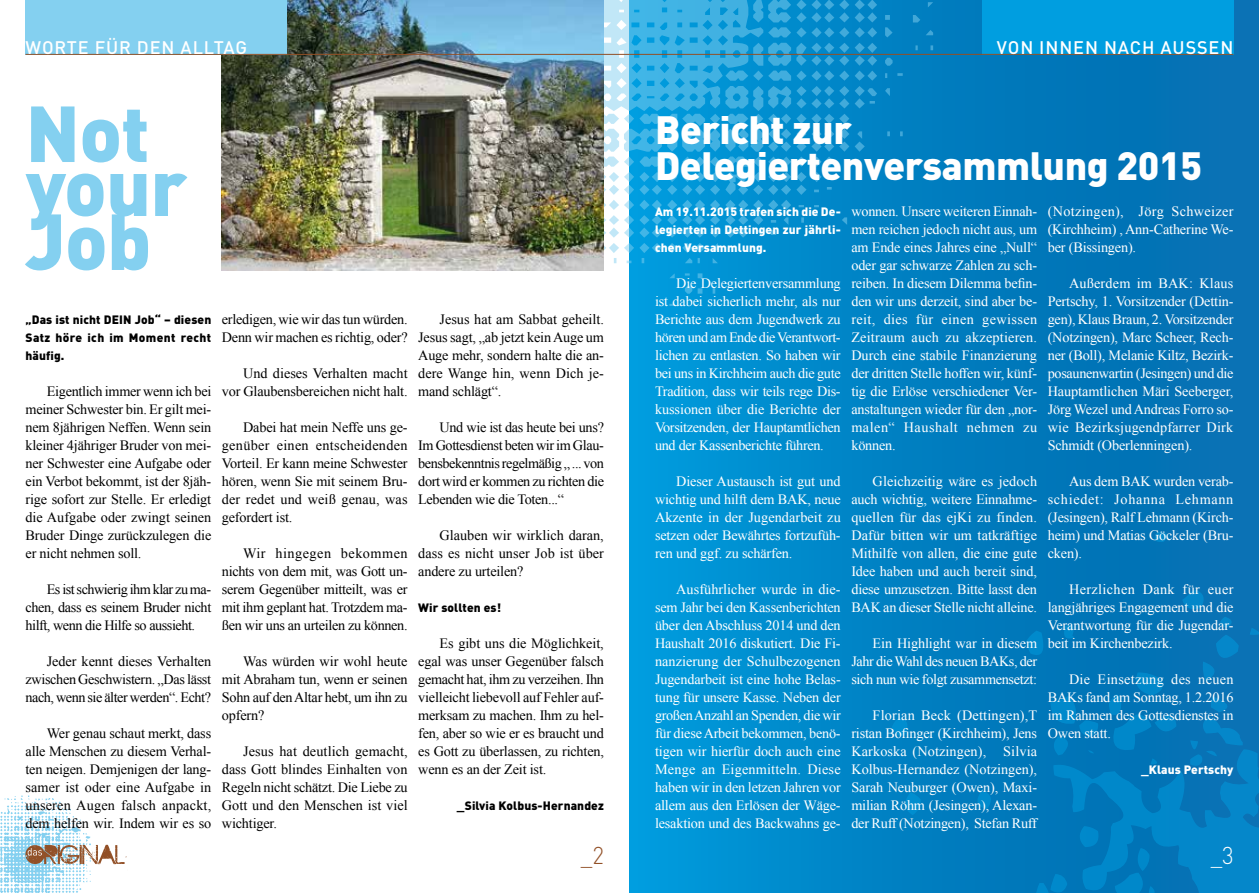
<style>
.page{position:relative;width:1259px;height:893px;background:#fff}
.page>*{position:absolute;margin:0;border:0;box-sizing:border-box;transform-origin:0 0}
.t1{font:900 78px "DINOT";letter-spacing:-.01em;color:#84d0f0}
.t2{font:900 39px/36px "DINOT";letter-spacing:-.01em;color:#fff}
.t3{font:300 24px "DINOT";color:#fff;scale:.94 1}
.t4{font:300 24px "DINOT";color:#925027;scale:.94 1}
.t5{font:500 18px "DINOT";letter-spacing:.05em;color:#fff}
.t6{font:14.25px/18px "Times New Roman";letter-spacing:-.015em;color:#fff;text-align:justify}
.t7{font:14.25px/18px "Times New Roman";letter-spacing:-.015em;color:#000;text-align:justify}
.t8{font:900 12px/18px "DINOT";letter-spacing:.01em;color:#000;text-align:justify}
.t9{font:900 12px/18px "DINOT";letter-spacing:.01em;color:#fff;text-align:justify}
</style>
<div class="page">
<div style="left:629px;top:0;width:630px;height:893px;background:linear-gradient(to right,#0097d9,#056aad)"></div>
<svg style="left:383px;top:0;width:550px;height:306px;background:#30a2d7"></svg>
<img style="left:222px;top:0;width:382px;height:270px">
<svg style="left:0;top:796px;width:127px;height:97px"></svg>
<svg style="left:891px;top:532px;width:368px;height:361px;background:#0179bb"></svg>
<div style="left:982px;top:0;width:251px;height:54px;background:#009ee0"></div>
<hr style="left:629px;top:54px;width:604px;height:1px;background:#925027">
<div style="left:26px;top:0;width:261px;height:54px;background:#84d0f0"></div>
<hr style="left:26px;top:54px;width:603px;height:1px;background:#925027">
<p class="t5" style="left:26px;top:36px;width:223px">WORTE FÜR DEN ALLTAG</p>
<p class="t5" style="left:997px;top:36px;width:238px">VON INNEN NACH AUSSEN</p>
<h1 class="t1" style="left:26px;top:82px;width:126px">Not</h1>
<h1 class="t1" style="left:26px;top:136px;width:163px">your</h1>
<h1 class="t1" style="left:26px;top:190px;width:127px">Job</h1>
<p class="t8" style="left:26px;top:310px;width:187px">„Das ist nicht DEIN Job“ – diesen Satz höre ich im Moment recht häufig.</p>
<p class="t7" style="left:26px;top:382px;width:187px;text-indent:21px">Eigentlich immer wenn ich bei meiner Schwester bin. Er gilt mei&shy;nem 8jährigen Neffen. Wenn sein kleiner 4jähriger Bruder von mei&shy;ner Schwester eine Aufgabe oder ein Verbot bekommt, ist der 8jäh&shy;rige sofort zur Stelle. Er erledigt die Aufgabe oder zwingt seinen Bruder Dinge zurückzulegen die er nicht nehmen soll.</p>
<p class="t7" style="left:26px;top:580px;width:187px;text-indent:21px">Es ist schwierig ihm klar zu ma&shy;chen, dass es seinem Bruder nicht hilft, wenn die Hilfe so aussieht.</p>
<p class="t7" style="left:26px;top:652px;width:187px;text-indent:21px">Jeder kennt dieses Verhalten zwischen Geschwistern. „Das lässt nach, wenn sie älter werden“. Echt?</p>
<p class="t7" style="left:26px;top:724px;width:187px;text-indent:21px">Wer genau schaut merkt, dass alle Menschen zu diesem Verhal&shy;ten neigen. Demjenigen der lang&shy;samer ist oder eine Aufgabe in unseren Augen falsch anpackt, dem helfen wir. Indem wir es so</p>
<p class="t7" style="left:222px;top:310px;width:187px">erledigen, wie wir das tun würden.<br>Denn wir machen es richtig, oder?</p>
<p class="t7" style="left:222px;top:364px;width:187px;text-align:right">Und dieses Verhalten macht vor Glaubensbereichen nicht halt.</p>
<p class="t7" style="left:222px;top:418px;width:187px;text-indent:21px">Dabei hat mein Neffe uns ge&shy;genüber einen entscheidenden Vorteil. Er kann meine Schwester hören, wenn Sie mit seinem Bru&shy;der redet und weiß genau, was gefordert ist.</p>
<p class="t7" style="left:222px;top:544px;width:187px;text-indent:21px">Wir hingegen bekommen nichts von dem mit, was Gott un&shy;serem Gegenüber mitteilt, was er mit ihm geplant hat. Trotzdem ma&shy;ßen wir uns an urteilen zu können.</p>
<p class="t7" style="left:222px;top:652px;width:187px;text-indent:21px">Was würden wir wohl heute mit Abraham tun, wenn er seinen Sohn auf den Altar hebt, um ihn zu opfern?</p>
<p class="t7" style="left:222px;top:742px;width:187px;text-indent:21px">Jesus hat deutlich gemacht, dass Gott blindes Einhalten von Regeln nicht schätzt. Die Liebe zu Gott und den Menschen ist viel wichtiger.</p>
<p class="t7" style="left:418px;top:310px;width:187px;text-indent:21px">Jesus hat am Sabbat geheilt.<br>Jesus sagt, „ab jetzt kein Auge um Auge mehr, sondern halte die an&shy;dere Wange hin, wenn Dich je&shy;mand schlägt“.</p>
<p class="t7" style="left:418px;top:418px;width:187px;text-indent:21px">Und wie ist das heute bei uns?<br>Im Gottesdienst beten wir im Glau&shy;bensbekenntnis regelmäßig „ ... von dort wird er kommen zu richten die Lebenden wie die Toten...“</p>
<p class="t7" style="left:418px;top:526px;width:187px;text-indent:21px">Glauben wir wirklich daran, dass es nicht unser Job ist über andere zu urteilen?</p>
<p class="t8" style="left:418px;top:598px;width:84px">Wir sollten es!</p>
<p class="t7" style="left:418px;top:634px;width:187px;text-indent:21px">Es gibt uns die Möglichkeit, egal was unser Gegenüber falsch gemacht hat, ihm zu verzeihen. Ihn vielleicht liebevoll auf Fehler auf&shy;merksam zu machen. Ihm zu hel&shy;fen, aber so wie er es braucht und es Gott zu überlassen, zu richten, wenn es an der Zeit ist.</p>
<p class="t8" style="left:457px;top:796px;width:148px">_Silvia Kolbus-Hernandez</p>
<h3 class="t4" style="left:581px;top:841px;width:26px">_2</h3>
<h2 class="t2" style="left:655px;top:111px;width:548px">Bericht zur<br>Delegiertenversammlung 2015</h2>
<p class="t6" style="left:1047px;top:202px;width:187px">(Notzingen), Jörg Schweizer (Kirchheim) , Ann-Catherine We&shy;ber (Bissingen).</p>
<p class="t6" style="left:1047px;top:274px;width:187px;text-indent:21px">Außerdem im BAK: Klaus Pertschy, 1. Vorsitzender (Dettin&shy;gen), Klaus Braun, 2. Vorsitzender (Notzingen), Marc Scheer, Rech&shy;ner (Boll), Melanie Kiltz, Bezirk&shy;posaunenwartin (Jesingen) und die Hauptamtlichen Märi Seeberger, Jörg Wezel und Andreas Forro so&shy;wie Bezirksjugendpfarrer Dirk Schmidt (Oberlenningen).</p>
<p class="t6" style="left:1047px;top:472px;width:187px;text-indent:21px">Aus dem BAK wurden verab&shy;schiedet: Johanna Lehmann (Jesingen), Ralf Lehmann (Kirch&shy;heim) und Matias Göckeler (Bru&shy;cken).</p>
<p class="t6" style="left:1047px;top:580px;width:187px;text-indent:21px">Herzlichen Dank für euer langjähriges Engagement und die Verantwortung für die Jugendar&shy;beit im Kirchenbezirk.</p>
<p class="t6" style="left:1047px;top:670px;width:187px;text-indent:21px">Die Einsetzung des neuen BAKs fand am Sonntag, 1.2.2016 im Rahmen des Gottesdienstes in Owen statt.</p>
<p class="t9" style="left:1141px;top:760px;width:94px">_Klaus Pertschy</p>
<p class="t6" style="left:851px;top:202px;width:187px">wonnen. Unsere weiteren Einnah&shy;men reichen jedoch nicht aus, um am Ende eines Jahres eine „Null“ oder gar schwarze Zahlen zu sch&shy;reiben. In diesem Dilemma befin&shy;den wir uns derzeit, sind aber be&shy;reit, dies für einen gewissen Zeitraum auch zu akzeptieren.<br>Durch eine stabile Finanzierung der dritten Stelle hoffen wir, künf&shy;tig die Erlöse verschiedener Ver&shy;anstaltungen wieder für den „nor&shy;malen“ Haushalt nehmen zu können.</p>
<p class="t6" style="left:851px;top:472px;width:187px;text-indent:21px">Gleichzeitig wäre es jedoch auch wichtig, weitere Einnahme&shy;quellen für das ejKi zu finden.<br>Dafür bitten wir um tatkräftige Mithilfe von allen, die eine gute Idee haben und auch bereit sind, diese umzusetzen. Bitte lasst den BAK an dieser Stelle nicht alleine.</p>
<p class="t6" style="left:851px;top:634px;width:187px;text-indent:21px">Ein Highlight war in diesem Jahr die Wahl des neuen BAKs, der sich nun wie folgt zusammensetzt:</p>
<p class="t6" style="left:851px;top:706px;width:187px;text-indent:21px">Florian Beck (Dettingen),T ristan Bofinger (Kirchheim), Jens Karkoska (Notzingen), Silvia Kolbus-Hernandez (Notzingen), Sarah Neuburger (Owen), Maxi&shy;milian Röhm (Jesingen), Alexan&shy;der Ruff (Notzingen), Stefan Ruff</p>
<p class="t9" style="left:655px;top:202px;width:187px">Am 19.11.2015 trafen sich die De&shy;legierten in Dettingen zur jährli&shy;chen Versammlung.</p>
<p class="t6" style="left:655px;top:274px;width:187px;text-indent:21px">Die Delegiertenversammlung ist dabei sicherlich mehr, als nur Berichte aus dem Jugendwerk zu hören und am Ende die Verantwort&shy;lichen zu entlasten. So haben wir bei uns in Kirchheim auch die gute Tradition, dass wir teils rege Dis&shy;kussionen über die Berichte der Vorsitzenden, der Hauptamtlichen und der Kassenberichte führen.</p>
<p class="t6" style="left:655px;top:472px;width:187px;text-indent:21px">Dieser Austausch ist gut und wichtig und hilft dem BAK, neue Akzente in der Jugendarbeit zu setzen oder Bewährtes fortzufüh&shy;ren und ggf. zu schärfen.</p>
<p class="t6" style="left:655px;top:580px;width:187px;text-indent:21px">Ausführlicher wurde in die&shy;sem Jahr bei den Kassenberichten über den Abschluss 2014 und den Haushalt 2016 diskutiert. Die Fi&shy;nanzierung der Schulbezogenen Jugendarbeit ist eine hohe Belas&shy;tung für unsere Kasse. Neben der großen Anzahl an Spenden, die wir für diese Arbeit bekommen, benö&shy;tigen wir hierfür doch auch eine Menge an Eigenmitteln. Diese haben wir in den letzen Jahren vor allem aus den Erlösen der Wäge&shy;lesaktion und des Backwahns ge-</p>
<h3 class="t3" style="left:1210px;top:841px;width:26px">_3</h3>
</div>
